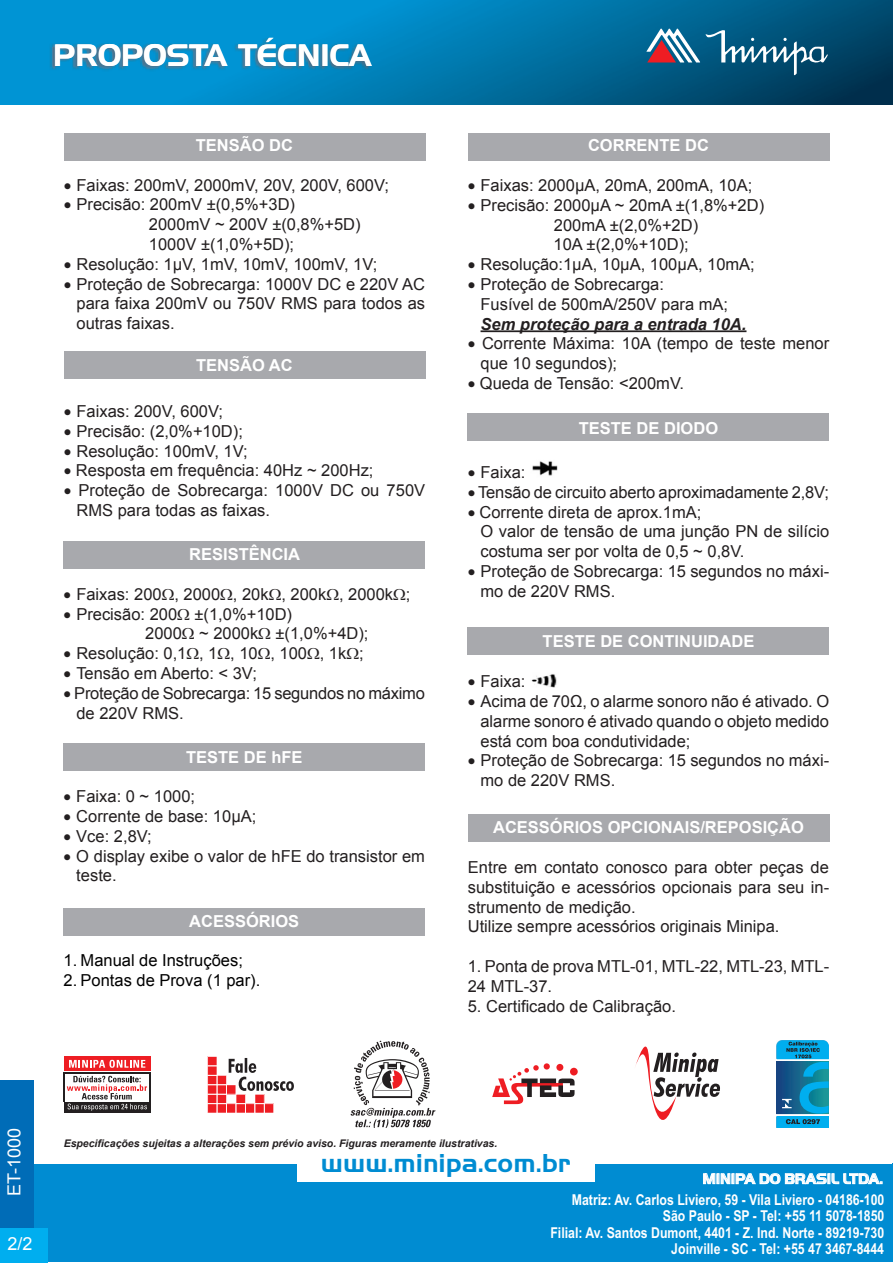
<style>
.page{position:relative;width:893px;height:1263px;background:#fff}
.page>*{position:absolute;margin:0;border:0;box-sizing:border-box;transform-origin:0 0}
.t1{font:30px "Handel Gothic BT";color:#fff}
.t2{font:700 27px "Handel Got D";color:#008cd2}
.t3{font:18px "Arial";color:#fff}
.Texto_padrão_1{font:16.5px/19.8px "Arial";color:#231f20}
.t4{font:700 16.5px "Arial";color:#fff}
.Texto_padrão_1-2{font:16.5px "Arial";color:#000}
.Texto_padrão{font:italic 700 16.5px "Arial";color:#231f20}
.t5{font:700 15px/16.5px "Arial Narrow";color:#fff;text-align:right}
.t6{font:700 15px "Handel Got D";color:#fff}
.Texto_padrão-2{font:italic 700 10.5px "Arial";color:#231f20}
</style>
<div class="page">
<div style="left:1px;top:1164px;width:892px;height:98px;background:#008cd2"></div>
<div style="left:297px;top:1149px;width:297px;height:33px;background:#fff"></div>
<svg style="left:703px;top:1173px;width:179px;height:12px"></svg>
<div style="left:0;top:1080px;width:33px;height:181px;background:#006cb7"></div>
<div style="left:0;top:1228px;width:47px;height:34px;background:#00aeef"></div>
<img style="left:0;top:0;width:892px;height:105px">
<svg style="left:646px;top:28px;width:182px;height:47px;background:#336d8d"></svg>
<img style="left:50px;top:39px;width:322px;height:32px">
<div style="left:64px;top:133px;width:361px;height:27px;background:#a8a9ad"></div>
<div style="left:468px;top:133px;width:361px;height:27px;background:#a8a9ad"></div>
<hr style="left:480px;top:330px;width:266px;height:2px;background:#231f20">
<div style="left:64px;top:908px;width:361px;height:27px;background:#a8a9ad"></div>
<div style="left:64px;top:1056px;width:86px;height:14px;background:#ee1d23"></div>
<div style="left:64px;top:1102px;width:86px;height:10px;background:#231f20"></div>
<svg style="left:69px;top:1060px;width:76px;height:8px"></svg>
<hr style="left:64px;top:1072px;width:1px;height:30px;background:#231f20">
<hr style="left:149px;top:1072px;width:1px;height:30px;background:#231f20">
<hr style="left:64px;top:1072px;width:86px;height:1px;background:#231f20">
<svg style="left:67px;top:1076px;width:80px;height:35px"></svg>
<svg style="left:207px;top:1056px;width:87px;height:56px"></svg>
<svg style="left:570px;top:1068px;width:8px;height:7px"></svg>
<svg style="left:492px;top:1063px;width:83px;height:41px"></svg>
<svg style="left:635px;top:1046px;width:85px;height:74px"></svg>
<div style="left:777px;top:1116px;width:52px;height:11px;background:#00aeef"></div>
<svg style="left:777px;top:1041px;width:52px;height:83px;background:#1988b4"></svg>
<svg style="left:351px;top:1041px;width:84px;height:87px"></svg>
<div style="left:468px;top:815px;width:361px;height:27px;background:#a8a9ad"></div>
<div style="left:64px;top:352px;width:361px;height:27px;background:#a8a9ad"></div>
<div style="left:64px;top:541px;width:361px;height:28px;background:#a8a9ad"></div>
<div style="left:468px;top:627px;width:361px;height:28px;background:#a8a9ad"></div>
<img style="left:531px;top:674px;width:26px;height:13px">
<div style="left:468px;top:414px;width:361px;height:27px;background:#a8a9ad"></div>
<img style="left:532px;top:461px;width:26px;height:15px">
<div style="left:64px;top:743px;width:361px;height:28px;background:#a8a9ad"></div>
<h1 class="t1" style="left:53px;top:37px;width:319px">PROPOSTA TÉCNICA</h1>
<p class="t4" style="left:196px;top:134px;width:99px">TENSÃO DC</p>
<p class="Texto_padrão_1" style="left:64px;top:175px;width:327px">• Faixas: 200mV, 2000mV, 20V, 200V, 600V;</p>
<p class="Texto_padrão_1" style="left:64px;top:195px;width:233px">• Precisão: 200mV ±(0,5%+3D)</p>
<p class="Texto_padrão_1" style="left:149px;top:215px;width:213px">2000mV ~ 200V ±(0,8%+5D)</p>
<p class="Texto_padrão_1" style="left:149px;top:234px;width:147px">1000V ±(1,0%+5D);</p>
<p class="Texto_padrão_1" style="left:64px;top:254px;width:315px">• Resolução: 1µV, 1mV, 10mV, 100mV, 1V;</p>
<p class="Texto_padrão_1" style="left:77px;top:274px;width:350px;text-align:justify;text-indent:-13px">• Proteção de Sobrecarga: 1000V DC e 220V AC para faixa 200mV ou 750V RMS para todos as outras faixas.</p>
<p class="t4" style="left:196px;top:355px;width:98px">TENSÃO AC</p>
<p class="Texto_padrão_1" style="left:64px;top:401px;width:161px">• Faixas: 200V, 600V;</p>
<p class="Texto_padrão_1" style="left:64px;top:421px;width:181px">• Precisão: (2,0%+10D);</p>
<p class="Texto_padrão_1" style="left:64px;top:441px;width:185px">• Resolução: 100mV, 1V;</p>
<p class="Texto_padrão_1" style="left:64px;top:461px;width:311px">• Resposta em frequência: 40Hz ~ 200Hz;</p>
<p class="Texto_padrão_1" style="left:77px;top:481px;width:350px;text-indent:-13px">• Proteção de Sobrecarga: 1000V DC ou 750V<br>RMS para todas as faixas.</p>
<p class="t4" style="left:189px;top:543px;width:112px">RESISTÊNCIA</p>
<p class="Texto_padrão_1" style="left:64px;top:584px;width:348px">• Faixas: 200 , 2000 , 20k , 200k , 2000k ;</p>
<p class="Texto_padrão_1" style="left:64px;top:604px;width:230px">• Precisão: 200 ±(1,0%+10D)</p>
<p class="Texto_padrão_1" style="left:145px;top:624px;width:225px">2000 ~ 2000k ±(1,0%+4D);</p>
<p class="Texto_padrão_1" style="left:64px;top:644px;width:301px">• Resolução: 0,1 , 1 , 10 , 100 , 1k ;</p>
<p class="Texto_padrão_1" style="left:64px;top:663px;width:195px">• Tensão em Aberto: &lt; 3V;</p>
<p class="Texto_padrão_1" style="left:76px;top:683px;width:350px;text-indent:-13px">• Proteção de Sobrecarga: 15 segundos no máximo de 220V RMS.</p>
<p class="t4" style="left:186px;top:746px;width:118px">TESTE DE hFE</p>
<p class="Texto_padrão_1" style="left:64px;top:787px;width:133px">• Faixa: 0 ~ 1000;</p>
<p class="Texto_padrão_1" style="left:64px;top:806px;width:194px">• Corrente de base: 10µA;</p>
<p class="Texto_padrão_1" style="left:64px;top:826px;width:90px">• Vce: 2,8V;</p>
<p class="Texto_padrão_1" style="left:76px;top:846px;width:350px;text-indent:-13px">• O display exibe o valor de hFE do transistor em teste.</p>
<p class="t4" style="left:189px;top:910px;width:112px">ACESSÓRIOS</p>
<p class="Texto_padrão_1-2" style="left:64px;top:950px;width:181px">1. Manual de Instruções;</p>
<p class="Texto_padrão_1-2" style="left:64px;top:969px;width:198px">2. Pontas de Prova (1 par).</p>
<p class="t4" style="left:588px;top:134px;width:122px">CORRENTE DC</p>
<p class="Texto_padrão_1" style="left:468px;top:175px;width:286px">• Faixas: 2000µA, 20mA, 200mA, 10A;</p>
<p class="Texto_padrão_1" style="left:468px;top:195px;width:298px">• Precisão: 2000µA ~ 20mA ±(1,8%+2D)</p>
<p class="Texto_padrão_1" style="left:554px;top:215px;width:146px">200mA ±(2,0%+2D)</p>
<p class="Texto_padrão_1" style="left:554px;top:235px;width:137px">10A ±(2,0%+10D);</p>
<p class="Texto_padrão_1" style="left:468px;top:255px;width:289px">• Resolução:1µA, 10µA, 100µA, 10mA;</p>
<p class="Texto_padrão_1" style="left:468px;top:274px;width:198px">• Proteção de Sobrecarga:</p>
<p class="Texto_padrão_1" style="left:480px;top:294px;width:249px">Fusível de 500mA/250V para mA;</p>
<p class="Texto_padrão" style="left:480px;top:313px;width:267px">Sem proteção para a entrada 10A.</p>
<p class="Texto_padrão_1" style="left:480px;top:334px;width:350px;text-indent:-13px">• Corrente Máxima: 10A (tempo de teste menor que 10 segundos);</p>
<p class="Texto_padrão_1" style="left:468px;top:373px;width:218px">• Queda de Tensão: &lt;200mV.</p>
<p class="t4" style="left:579px;top:418px;width:141px">TESTE DE DIODO</p>
<p class="Texto_padrão_1" style="left:468px;top:462px;width:59px">• Faixa:</p>
<p class="Texto_padrão_1" style="left:468px;top:482px;width:363px">• Tensão de circuito aberto aproximadamente 2,8V;</p>
<p class="Texto_padrão_1" style="left:468px;top:502px;width:235px">• Corrente direta de aprox.1mA;</p>
<p class="Texto_padrão_1" style="left:480px;top:522px;width:350px">O valor de tensão de uma junção PN de silício costuma ser por volta de 0,5 ~ 0,8V.</p>
<p class="Texto_padrão_1" style="left:480px;top:561px;width:350px;text-indent:-13px">• Proteção de Sobrecarga: 15 segundos no máxi&shy;mo de 220V RMS.</p>
<p class="t4" style="left:543px;top:630px;width:213px">TESTE DE CONTINUIDADE</p>
<p class="Texto_padrão_1" style="left:468px;top:672px;width:59px">• Faixa:</p>
<p class="Texto_padrão_1" style="left:480px;top:691px;width:350px;text-align:justify;text-indent:-13px">• Acima de 70Ω, o alarme sonoro não é ativado. O alarme sonoro é ativado quando o objeto medido está com boa condutividade;</p>
<p class="Texto_padrão_1" style="left:480px;top:751px;width:350px;text-indent:-13px">• Proteção de Sobrecarga: 15 segundos no máxi&shy;mo de 220V RMS.</p>
<p class="t4" style="left:493px;top:816px;width:312px">ACESSÓRIOS OPCIONAIS/REPOSIÇÃO</p>
<p class="Texto_padrão_1" style="left:468px;top:857px;width:363px;text-align:justify">Entre em contato conosco para obter peças de substituição e acessórios opcionais para seu in&shy;strumento de medição.</p>
<p class="Texto_padrão_1" style="left:468px;top:917px;width:313px">Utilize sempre acessórios originais Minipa.</p>
<p class="Texto_padrão_1" style="left:468px;top:956px;width:363px">1. Ponta de prova MTL-01, MTL-22, MTL-23, MTL-</p>
<p class="Texto_padrão_1" style="left:468px;top:976px;width:86px">24 MTL-37.</p>
<p class="Texto_padrão_1" style="left:468px;top:996px;width:210px">5. Certificado de Calibração.</p>
<p class="t3" style="left:2px;top:1196px;width:70px;rotate:-90deg">ET-1000</p>
<p class="t3" style="left:7px;top:1232px;width:27px">2/2</p>
<p class="Texto_padrão-2" style="left:64px;top:1137px;width:435px">Especificações sujeitas a alterações sem prévio aviso. Figuras meramente ilustrativas.</p>
<h2 class="t2" style="left:321px;top:1145px;width:251px">www.minipa.com.br</h2>
<p class="t6" style="left:703px;top:1169px;width:182px">MINIPA DO BRASIL LTDA.</p>
<p class="t5" style="left:550px;top:1193px;width:335px">Matriz: Av. Carlos Liviero, 59 - Vila Liviero - 04186-100<br>São Paulo - SP - Tel: +55 11 5078-1850<br>Filial: Av. Santos Dumont, 4401 - Z. Ind. Norte - 89219-730<br>Joinville - SC - Tel: +55 47 3467-8444</p>
</div>
